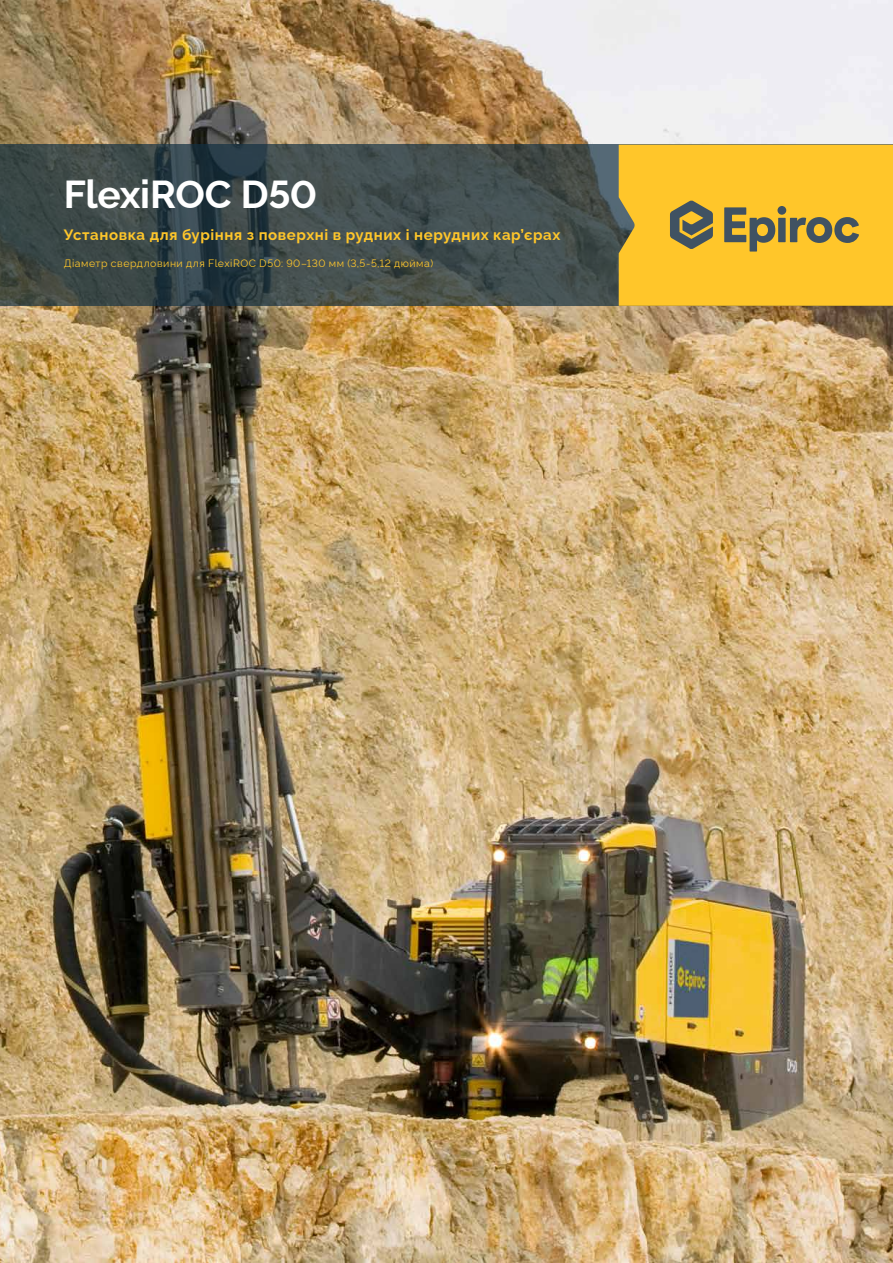
<style>
.page{position:relative;width:893px;height:1263px;background:#fff}
.page>*{position:absolute;margin:0;border:0;box-sizing:border-box;transform-origin:0 0}
.t1{font:700 39px "Rawline";letter-spacing:-.01em;color:#fff}
.t2{font:700 15px "Rawline";letter-spacing:.04em;color:#ffc62a}
.t3{font:10.5px "Rawline";letter-spacing:.05em;color:#ffc62a}
</style>
<div class="page">
<img style="left:0;top:0;width:893px;height:1263px">
<svg style="left:0;top:145px;width:619px;height:161px;background:#3e4a4b"></svg>
<svg style="left:619px;top:145px;width:274px;height:161px;background:#ecba2f"></svg>
<h1 class="t1" style="left:64px;top:164px;width:255px">FlexiROC D50</h1>
<h2 class="t2" style="left:64px;top:223px;width:498px">Установка для буріння з поверхні в рудних і нерудних кар’єрах</h2>
<p class="t3" style="left:64px;top:255px;width:371px">Діаметр свердловини для FlexiROC D50: 90–130 мм (3,5-5,12 дюйма)</p>
</div>
